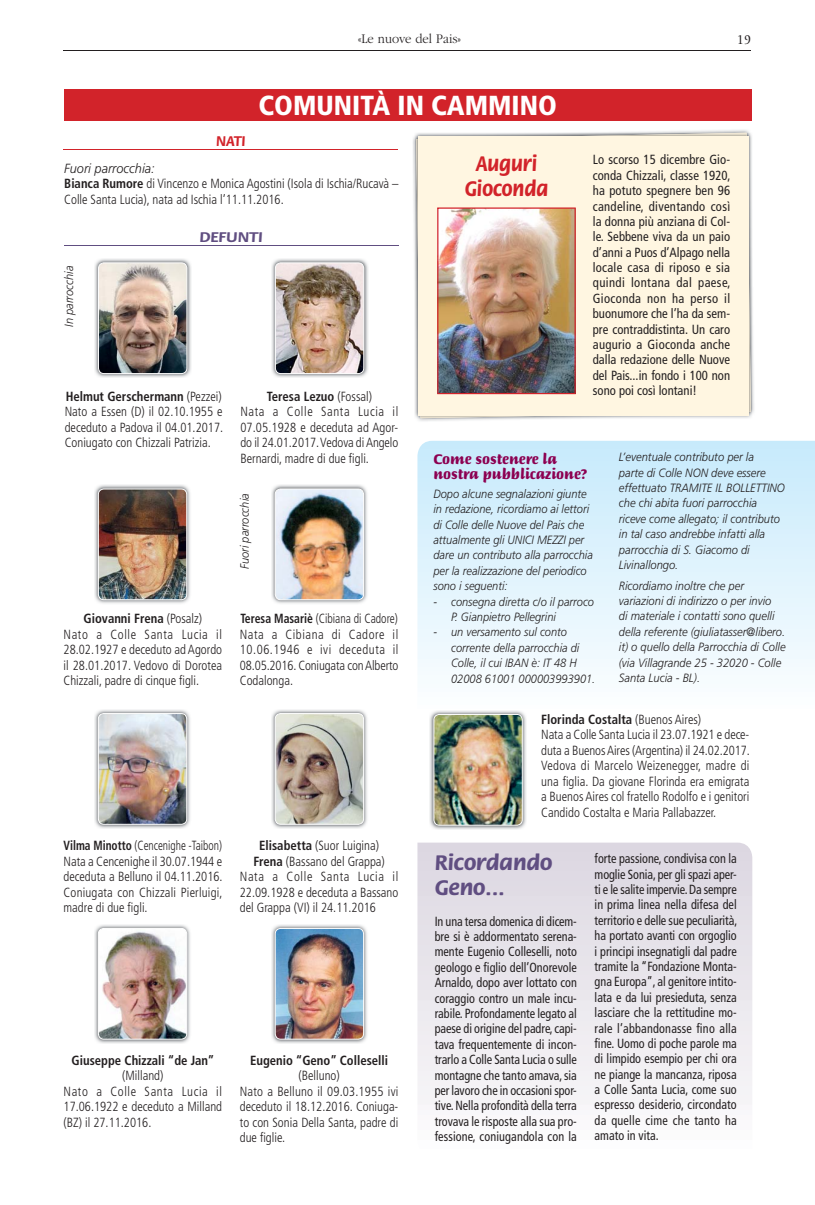
<style>
.page{position:relative;width:815px;height:1205px;background:#fff}
.page>*{position:absolute;margin:0;border:0;box-sizing:border-box;transform-origin:0 0}
.t1{font:900 condensed 27.5px "Frutiger LT Std";color:#fff}
.t2{font:700 22.5px/25px "Flora Std";color:#604e81;scale:1.05 1}
.t3{font:700 22.5px/25px "Flora Std";color:#d2232a;text-align:center;scale:.92 1}
.t4{font:900 15px/15.4px "Briem Script Std";color:#8c0051;scale:.94 1}
.t5{font:700 15px "Flora Std";color:#604e81;scale:1.15 1}
.t6{font:700 15px "Flora Std";color:#d2232a}
.t7{font:300 13.75px "ITC Garamond Std";color:#231f20;scale:.92 1}
.t8{font:13.75px "Giovanni Std";color:#231f20;scale:.94 1}
.t9{font:300 condensed 13.25px/15.5px "Frutiger LT Std";color:#231f20;scale:.96 1}
.t10{font:condensed 13.25px/15.4px "Frutiger LT Std";color:#231f20;text-align:justify;scale:.92 1}
.t11{font:condensed 13.25px/15.4px "Frutiger LT Std";color:#231f20;text-align:justify;scale:.96 1}
.t12{font:300 condensed 13.25px/15.5px "Frutiger LT Std";color:#231f20;text-align:justify;scale:.86 1}
.t13{font:300 condensed 13.25px/15.5px "Frutiger LT Std";color:#231f20;text-align:justify;scale:.88 1}
.t14{font:700 condensed 13.25px "Frutiger LT Std";color:#231f20;scale:.96 1}
.t15{font:300 condensed 13.25px "Frutiger LT Std";letter-spacing:.05em;color:#231f20;scale:.96 1}
.t16{font:italic 300 12px/15.4px "Frutiger LT Std";color:#231f20;scale:.93 1}
.t17{font:italic 300 12px/15.4px "Frutiger LT Std";color:#231f20;scale:.92 1}
.s1{font-style:italic;font-stretch:normal}
.s2{font-weight:700}
</style>
<div class="page">
<hr style="left:64px;top:50px;width:687px;height:1px;background:#231f20">
<div style="left:64px;top:89px;width:687px;height:31px;background:#d2232a"></div>
<hr style="left:64px;top:150px;width:334px;height:1px;background:#d2232a">
<img style="left:416px;top:133px;width:335px;height:285px">
<div style="left:418px;top:136px;width:331px;height:279px;background:#fff6e1"></div>
<img style="left:437px;top:207px;width:139px;height:187px">
<img style="left:271px;top:259px;width:97px;height:119px">
<img style="left:275px;top:262px;width:89px;height:112px">
<img style="left:94px;top:259px;width:97px;height:119px">
<img style="left:98px;top:262px;width:89px;height:112px">
<hr style="left:64px;top:245px;width:334px;height:1px;background:#604e81">
<img style="left:271px;top:485px;width:96px;height:119px">
<img style="left:275px;top:488px;width:89px;height:112px">
<img style="left:94px;top:485px;width:96px;height:119px">
<img style="left:98px;top:488px;width:89px;height:112px">
<img style="left:271px;top:710px;width:96px;height:118px">
<img style="left:275px;top:713px;width:89px;height:112px">
<img style="left:94px;top:710px;width:96px;height:118px">
<img style="left:98px;top:713px;width:89px;height:112px">
<img style="left:271px;top:925px;width:96px;height:118px">
<img style="left:275px;top:928px;width:89px;height:111px">
<img style="left:94px;top:925px;width:96px;height:118px">
<img style="left:98px;top:928px;width:89px;height:111px">
<svg style="left:417px;top:842px;width:335px;height:263px"></svg>
<svg style="left:417px;top:441px;width:398px;height:230px;background:#ddf2fc"></svg>
<img style="left:430px;top:711px;width:96px;height:118px">
<img style="left:433px;top:714px;width:90px;height:111px">
<p class="t7" style="left:358px;top:34px;width:113px">«Le nuove del Pais»</p>
<p class="t8" style="left:737px;top:34px;width:17px">19</p>
<p class="t6" style="left:216px;top:135px;width:31px">NATI</p>
<h1 class="t1" style="left:258px;top:92px;width:300px">COMUNITÀ IN CAMMINO</h1>
<p class="t9" style="left:64px;top:161px;width:350px"><span class="s1">Fuori parrocchia:<br></span><span class="s2">Bianca Rumore</span> di Vincenzo e Monica Agostini (Isola di Ischia/Rucavà –<br>Colle Santa Lucia), nata ad Ischia l’11.11.2016.</p>
<p class="t17" style="left:62px;top:326px;width:67px;rotate:-90deg">In parrocchia</p>
<p class="t5" style="left:199px;top:231px;width:57px">DEFUNTI</p>
<p class="t9" style="left:65px;top:389px;width:167px;text-align:justify"><span class="s2">Helmut Gerschermann</span> (Pezzei)<br>Nato a Essen (D) il 02.10.1955 e deceduto a Padova il 04.01.2017.<br>Coniugato con Chizzali Patrizia.</p>
<p class="t9" style="left:240px;top:389px;width:166px;text-indent:26px"><span class="s2">Teresa Lezuo</span> (Fossal)<br>Nata a Colle Santa Lucia il<br>07.05.1928 e deceduta ad Agor&shy;do il 24.01.2017. Vedova di Angelo<br>Bernardi, madre di due figli.</p>
<p class="t17" style="left:238px;top:569px;width:83px;rotate:-90deg">Fuori parrocchia</p>
<p class="t9" style="left:64px;top:612px;width:167px;text-indent:20px"><span class="s2">Giovanni Frena</span> (Posalz)<br>Nato a Colle Santa Lucia il<br>28.02.1927 e deceduto ad Agordo il 28.01.2017. Vedovo di Dorotea<br>Chizzali, padre di cinque figli.</p>
<p class="t13" style="left:240px;top:612px;width:182px"><span class="s2">Teresa Masariè</span> (Cibiana di Cadore)<br>Nata a Cibiana di Cadore il 10.06.1946 e ivi deceduta il 08.05.2016. Coniugata con Alberto Codalonga.</p>
<p class="t12" style="left:64px;top:839px;width:186px"><span class="s2">Vilma Minotto</span> (Cencenighe -Taibon)<br>Nata a Cencenighe il 30.07.1944 e deceduta a Belluno il 04.11.2016.<br>Coniugata con Chizzali Pierluigi, madre di due figli.</p>
<p class="t9" style="left:259px;top:839px;width:126px"><span class="s2">Elisabetta</span> (Suor Luigina)</p>
<p class="t9" style="left:253px;top:854px;width:139px"><span class="s2">Frena</span> (Bassano del Grappa)</p>
<p class="t15" style="left:240px;top:870px;width:167px">Nata a Colle Santa Lucia il</p>
<p class="t9" style="left:240px;top:885px;width:167px">22.09.1928 e deceduta a Bassano</p>
<p class="t9" style="left:240px;top:901px;width:143px">del Grappa (VI) il 24.11.2016</p>
<p class="t14" style="left:72px;top:1054px;width:150px">Giuseppe Chizzali “de Jan”</p>
<p class="t9" style="left:64px;top:1069px;width:167px;text-indent:59px">(Milland)<br>Nato a Colle Santa Lucia il<br>17.06.1922 e deceduto a Milland (BZ) il 27.11.2016.</p>
<p class="t14" style="left:250px;top:1054px;width:145px">Eugenio “Geno” Colleselli</p>
<p class="t9" style="left:240px;top:1069px;width:167px;text-indent:59px">(Belluno)<br>Nato a Belluno il 09.03.1955 ivi deceduto il 18.12.2016. Coniuga&shy;to con Sonia Della Santa, padre di due figlie.</p>
<h2 class="t3" style="left:465px;top:152px;width:92px">Auguri<br>Gioconda</h2>
<p class="t11" style="left:593px;top:153px;width:145px">Lo scorso 15 dicembre Gio&shy;conda Chizzali, classe 1920, ha potuto spegnere ben 96 candeline, diventando così la donna più anziana di Col&shy;le. Sebbene viva da un paio d’anni a Puos d’Alpago nella locale casa di riposo e sia quindi lontana dal paese, Gioconda non ha perso il buonumore che l’ha da sem&shy;pre contraddistinta. Un caro augurio a Gioconda anche dalla redazione delle Nuove del Pais...in fondo i 100 non sono poi così lontani!</p>
<p class="t4" style="left:433px;top:451px;width:165px">Come sostenere la nostra pubblicazione?</p>
<p class="t17" style="left:433px;top:487px;width:175px">Dopo alcune segnalazioni giunte in redazione, ricordiamo ai lettori di Colle delle Nuove del Pais che attualmente gli UNICI MEZZI per dare un contributo alla parrocchia per la realizzazione del periodico sono i seguenti:</p>
<p class="t17" style="left:451px;top:594px;width:157px;text-indent:-18px">- consegna diretta c/o il parroco<br>P. Gianpietro Pellegrini</p>
<p class="t17" style="left:451px;top:625px;width:158px;text-indent:-18px">- un versamento sul conto corrente della parrocchia di<br>Colle, il cui IBAN è: IT 48 H<br>02008 61001 000003993901.</p>
<p class="t16" style="left:619px;top:450px;width:180px">L’eventuale contributo per la<br>parte di Colle NON deve essere effettuato TRAMITE IL BOLLETTINO che chi abita fuori parrocchia riceve come allegato; il contributo in tal caso andrebbe infatti alla parrocchia di S. Giacomo di<br>Livinallongo.</p>
<p class="t16" style="left:619px;top:578px;width:181px">Ricordiamo inoltre che per variazioni di indirizzo o per invio<br>di materiale i contatti sono quelli della referente (giuliatasser@libero. it) o quello della Parrocchia di Colle (via Villagrande 25 - 32020 - Colle<br>Santa Lucia - BL).</p>
<p class="t9" style="left:541px;top:712px;width:219px"><span class="s2">Florinda Costalta</span> (Buenos Aires)<br>Nata a Colle Santa Lucia il 23.07.1921 e dece&shy;duta a Buenos Aires (Argentina) il 24.02.2017.<br>Vedova di Marcelo Weizenegger, madre di una figlia. Da giovane Florinda era emigrata a Buenos Aires col fratello Rodolfo e i genitori Candido Costalta e Maria Pallabazzer.</p>
<h2 class="t2" style="left:435px;top:851px;width:114px">Ricordando<br>Geno...</h2>
<p class="t10" style="left:435px;top:914px;width:156px">In una tersa domenica di dicem&shy;bre si è addormentato serena&shy;mente Eugenio Colleselli, noto geologo e figlio dell’Onorevole Arnaldo, dopo aver lottato con coraggio contro un male incu&shy;rabile. Profondamente legato al paese di origine del padre, capi&shy;tava frequentemente di incon&shy;trarlo a Colle Santa Lucia o sulle montagne che tanto amava, sia per lavoro che in occasioni spor&shy;tive. Nella profondità della terra trovava le risposte alla sua pro&shy;fessione, coniugandola con la</p>
<p class="t10" style="left:595px;top:852px;width:157px">forte passione, condivisa con la moglie Sonia, per gli spazi aper&shy;ti e le salite impervie. Da sempre in prima linea nella difesa del territorio e delle sue peculiarità, ha portato avanti con orgoglio i principi insegnatigli dal padre tramite la “Fondazione Monta&shy;gna Europa”, al genitore intito&shy;lata e da lui presieduta, senza lasciare che la rettitudine mo&shy;rale l’abbandonasse fino alla fine. Uomo di poche parole ma di limpido esempio per chi ora ne piange la mancanza, riposa a Colle Santa Lucia, come suo espresso desiderio, circondato da quelle cime che tanto ha amato in vita.</p>
</div>
